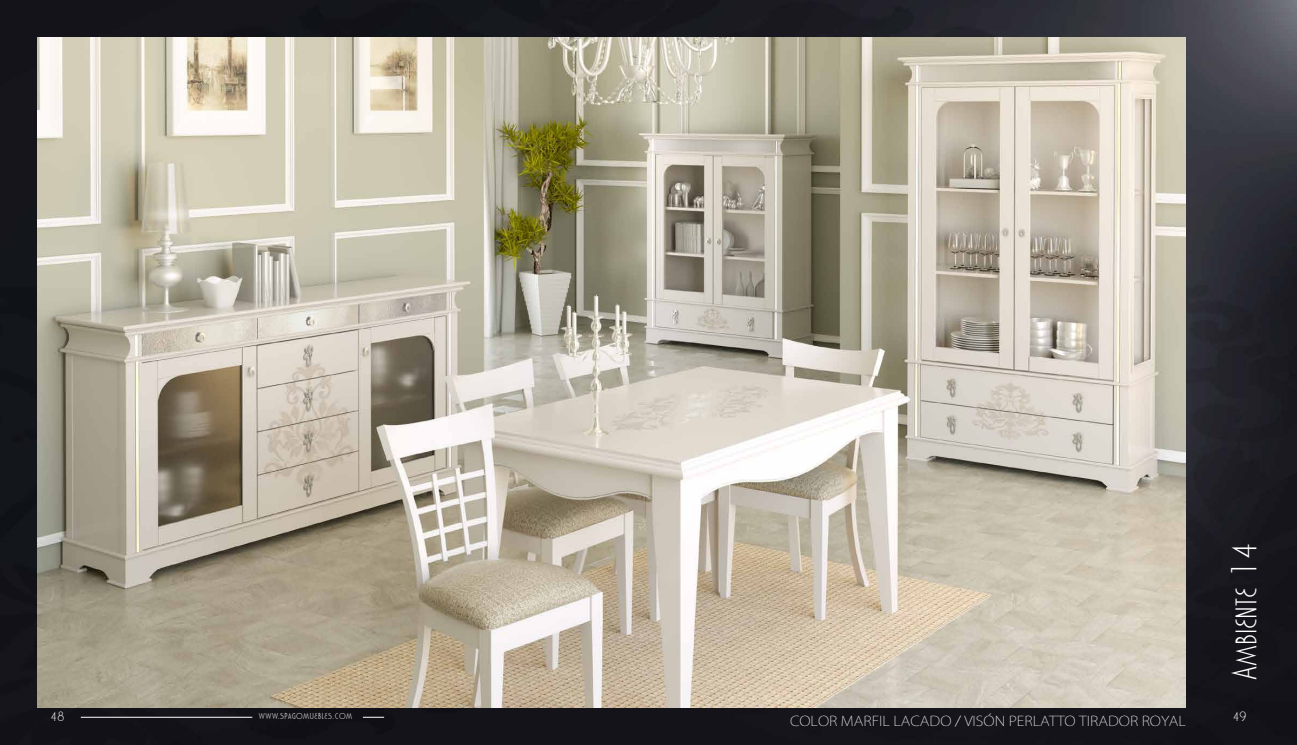
<style>
.page{position:relative;width:1297px;height:745px;background:#fff}
.page>*{position:absolute;margin:0;border:0;box-sizing:border-box;transform-origin:0 0}
.t1{font:36px "Marquisette BTN Light";color:#fff}
.t2{font:200 13.5px "Koz Go Pr 6 N";color:#fff;scale:1.11 1}
.t3{font:13.5px "Marquisette BTN Light";color:#fff}
.t4{font:10.5px "Marquisette BTN Light";letter-spacing:.05em;color:#fff}
</style>
<div class="page">
<img style="left:0;top:0;width:1297px;height:744px">
<hr style="left:81px;top:716px;width:171px;height:1px;background:#fff">
<svg style="left:363px;top:716px;width:21px;height:1px"></svg>
<img style="left:38px;top:38px;width:1147px;height:669px">
<h1 class="t1" style="left:1226px;top:679px;width:139px;rotate:-90deg">Ambiente 14</h1>
<p class="t3" style="left:51px;top:709px;width:15px">48</p>
<p class="t4" style="left:259px;top:710px;width:95px">www.spagomuebles.com</p>
<p class="t3" style="left:1233px;top:709px;width:15px">49</p>
<p class="t2" style="left:790px;top:713px;width:358px">COLOR MARFIL LACADO / VISÓN PERLATTO TIRADOR ROYAL</p>
</div>
